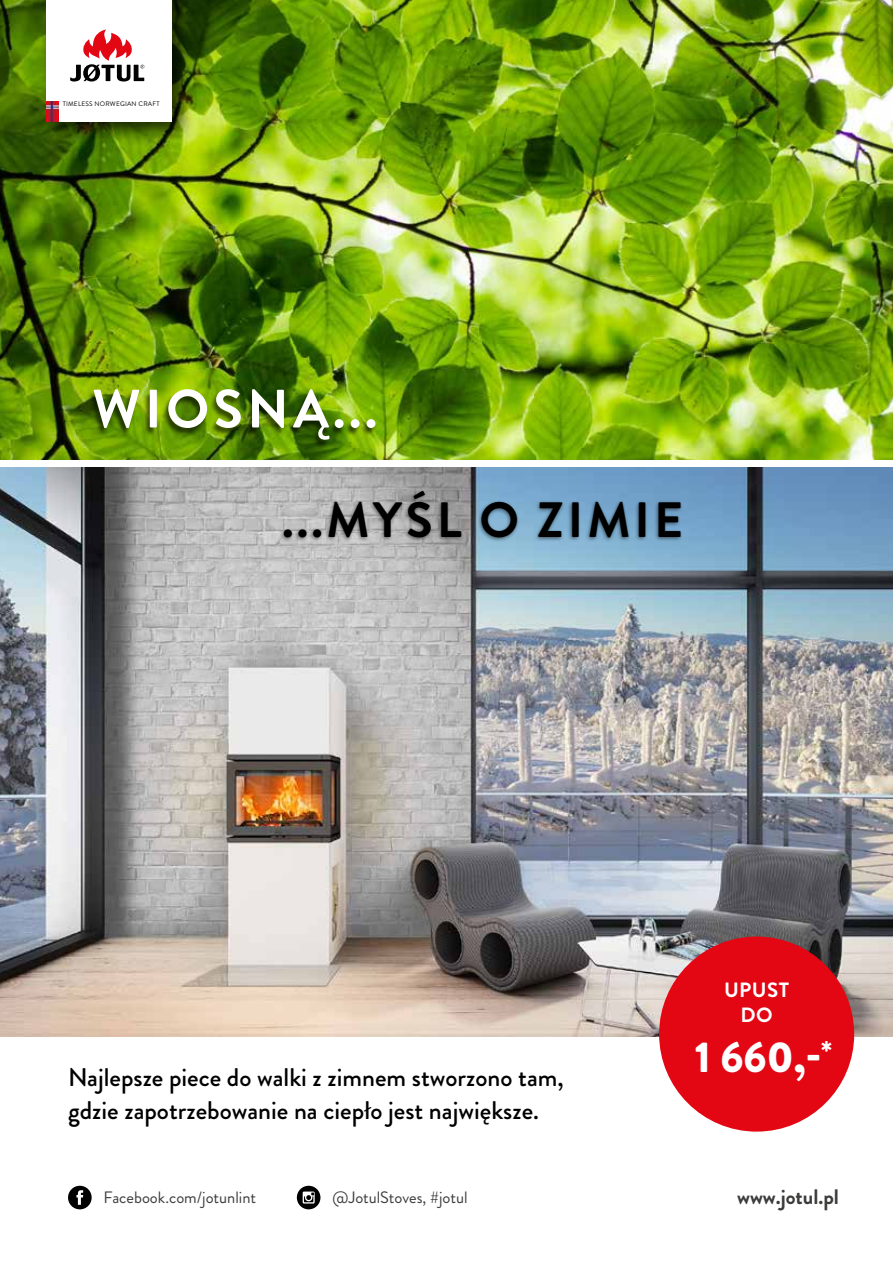
<style>
.page{position:relative;width:893px;height:1263px;background:#fff}
.page>*{position:absolute;margin:0;border:0;box-sizing:border-box;transform-origin:0 0}
.t1{font:700 54px "Brandon Grotesque";letter-spacing:.08em;color:#fff}
.t2{font:700 49.5px "Brandon Grotesque";letter-spacing:.08em;color:#000}
.t3{font:900 43.2px "Brandon Grotesque";color:#fff}
.t4{font:500 25.5px/33px "Brandon Grotesque";color:#000}
.t5{font:700 21px "Brandon Grotesque";color:#3c3c3b}
.t6{font:700 20.7px/25.7px "Brandon Grotesque";letter-spacing:.02em;color:#fff;text-align:center}
.t7{font:16.5px "Brandon Grotesque";color:#3c3c3b}
.t8{font:6.6px "Brandon Grotesque";letter-spacing:.03em;color:#000}
</style>
<div class="page">
<img style="left:0;top:0;width:893px;height:460px">
<svg style="left:297px;top:1186px;width:23px;height:23px"></svg>
<svg style="left:68px;top:1186px;width:24px;height:23px"></svg>
<img style="left:0;top:468px;width:893px;height:568px">
<div style="left:41px;top:0;width:155px;height:144px;background:#000;opacity:.7"></div>
<div style="left:46px;top:0;width:126px;height:121px;background:#fff"></div>
<img style="left:46px;top:101px;width:12px;height:20px">
<svg style="left:70px;top:30px;width:74px;height:52px"></svg>
<div style="left:87px;top:390px;width:289px;height:59px;background:#000;opacity:.6"></div>
<div style="left:279px;top:489px;width:404px;height:54px;background:#000;opacity:.5"></div>
<div style="left:659px;top:936px;width:195px;height:195px;background:#e30613;border-radius:50%"></div>
<p class="t8" style="left:63px;top:99px;width:98px">TIMELESS NORWEGIAN CRAFT</p>
<h1 class="t1" style="left:92px;top:371px;width:287px">WIOSNĄ...</h1>
<h2 class="t2" style="left:282px;top:485px;width:402px">...MYŚL O ZIMIE</h2>
<p class="t4" style="left:68px;top:1061px;width:497px">Najlepsze piece do walki z zimnem stworzono tam, gdzie zapotrzebowanie na ciepło jest największe.</p>
<p class="t6" style="left:724px;top:977px;width:67px">UPUST<br>DO</p>
<h3 class="t3" style="left:695px;top:1027px;width:139px">1 660,-<sup>*</sup></h3>
<p class="t7" style="left:104px;top:1186px;width:154px">Facebook.com/jotunlint</p>
<p class="t7" style="left:332px;top:1186px;width:137px">@JotulStoves, #jotul</p>
<p class="t5" style="left:737px;top:1182px;width:103px">www.jotul.pl</p>
</div>
